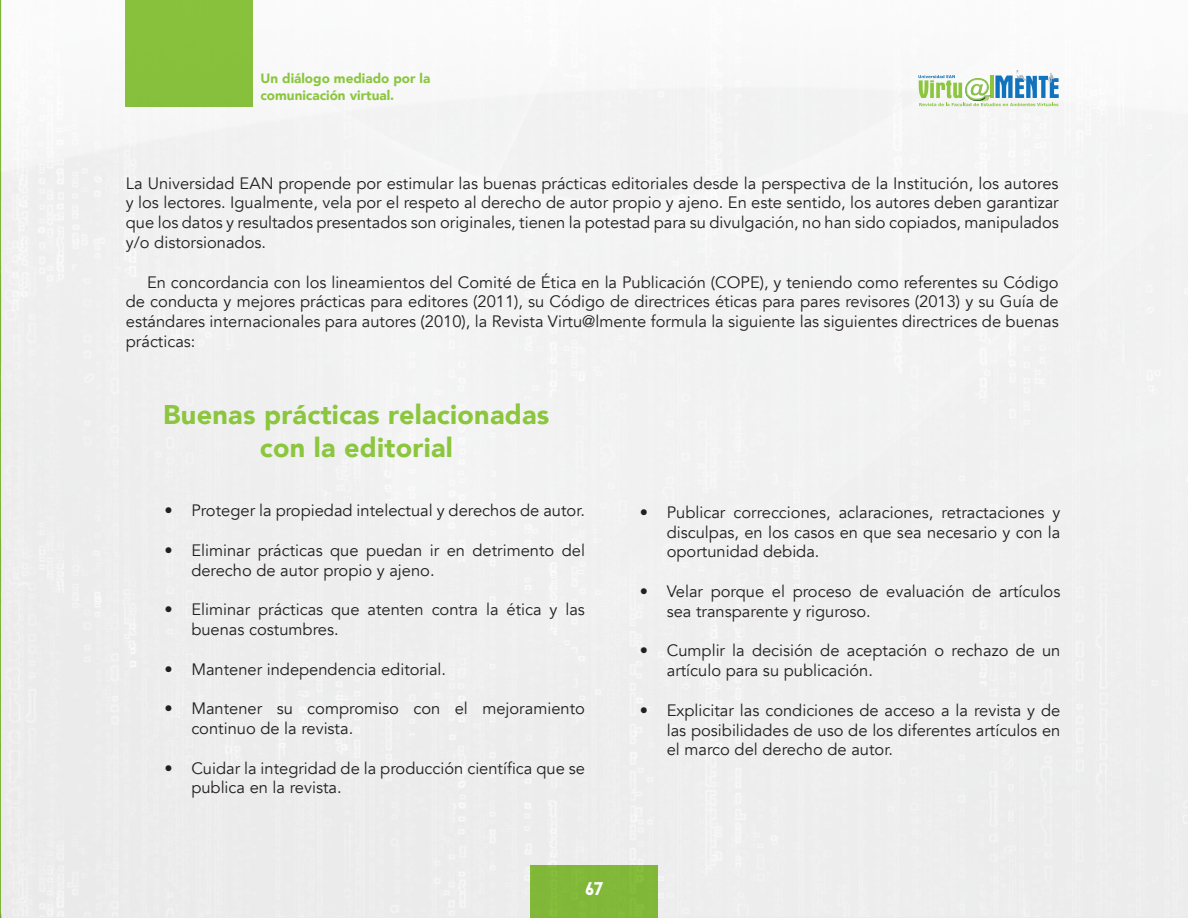
<style>
.page{position:relative;width:1188px;height:918px;background:#fff}
.page>*{position:absolute;margin:0;border:0;box-sizing:border-box;transform-origin:0 0}
.t1{font:900 27px "Avenir";letter-spacing:.01em;color:#8bc63e}
.t2{font:900 18px "Lovelo";color:#fff}
.Estilo_de_párrafo_2{font:16.5px/19.8px "Avenir";color:#231f20}
.t3{font:900 13.5px/16.2px "Avenir";color:#8bc63e}
</style>
<div class="page">
<div style="left:1px;top:0;width:1187px;height:918px;background:#f0f1f1"></div>
<svg style="left:918px;top:70px;width:141px;height:36px"></svg>
<div style="left:126px;top:0;width:127px;height:106px;background:#8bc63e"></div>
<div style="left:530px;top:865px;width:128px;height:53px;background:#81b839"></div>
<hr style="left:0;top:0;width:1px;height:918px;background:#8bc63e">
<p class="t3" style="left:260px;top:70px;width:171px">Un diálogo mediado por la comunicación virtual.</p>
<p class="Estilo_de_párrafo_2" style="left:126px;top:173px;width:934px;text-align:justify">La Universidad EAN propende por estimular las buenas prácticas editoriales desde la perspectiva de la Institución, los autores y los lectores. Igualmente, vela por el respeto al derecho de autor propio y ajeno. En este sentido, los autores deben garantizar que los datos y resultados presentados son originales, tienen la potestad para su divulgación, no han sido copiados, manipulados y/o distorsionados.</p>
<p class="Estilo_de_párrafo_2" style="left:126px;top:272px;width:934px;text-align:justify;text-indent:21px">En concordancia con los lineamientos del Comité de Ética en la Publicación (COPE), y teniendo como referentes su Código de conducta y mejores prácticas para editores (2011), su Código de directrices éticas para pares revisores (2013) y su Guía de estándares internacionales para autores (2010), la Revista Virtu@lmente formula la siguiente las siguientes directrices de buenas prácticas:</p>
<p class="t1" style="left:163px;top:392px;width:388px">Buenas prácticas relacionadas</p>
<p class="t1" style="left:260px;top:424px;width:195px">con la editorial</p>
<p class="Estilo_de_párrafo_2" style="left:164px;top:501px;width:422px">• Proteger la propiedad intelectual y derechos de autor.</p>
<p class="Estilo_de_párrafo_2" style="left:191px;top:540px;width:395px;text-indent:-27px">• Eliminar prácticas que puedan ir en detrimento del derecho de autor propio y ajeno.</p>
<p class="Estilo_de_párrafo_2" style="left:191px;top:600px;width:395px;text-indent:-27px">• Eliminar prácticas que atenten contra la ética y las buenas costumbres.</p>
<p class="Estilo_de_párrafo_2" style="left:164px;top:659px;width:283px">• Mantener independencia editorial.</p>
<p class="Estilo_de_párrafo_2" style="left:191px;top:699px;width:395px;text-indent:-27px">• Mantener su compromiso con el mejoramiento continuo de la revista.</p>
<p class="Estilo_de_párrafo_2" style="left:191px;top:758px;width:395px;text-indent:-27px">• Cuidar la integridad de la producción científica que se publica en la revista.</p>
<p class="t2" style="left:585px;top:877px;width:19px">67</p>
<p class="Estilo_de_párrafo_2" style="left:667px;top:503px;width:395px;text-align:justify;text-indent:-27px">• Publicar correcciones, aclaraciones, retractaciones y disculpas, en los casos en que sea necesario y con la oportunidad debida.</p>
<p class="Estilo_de_párrafo_2" style="left:667px;top:582px;width:395px;text-indent:-27px">• Velar porque el proceso de evaluación de artículos sea transparente y riguroso.</p>
<p class="Estilo_de_párrafo_2" style="left:667px;top:641px;width:395px;text-indent:-27px">• Cumplir la decisión de aceptación o rechazo de un artículo para su publicación.</p>
<p class="Estilo_de_párrafo_2" style="left:667px;top:701px;width:395px;text-align:justify;text-indent:-27px">• Explicitar las condiciones de acceso a la revista y de las posibilidades de uso de los diferentes artículos en el marco del derecho de autor.</p>
</div>
